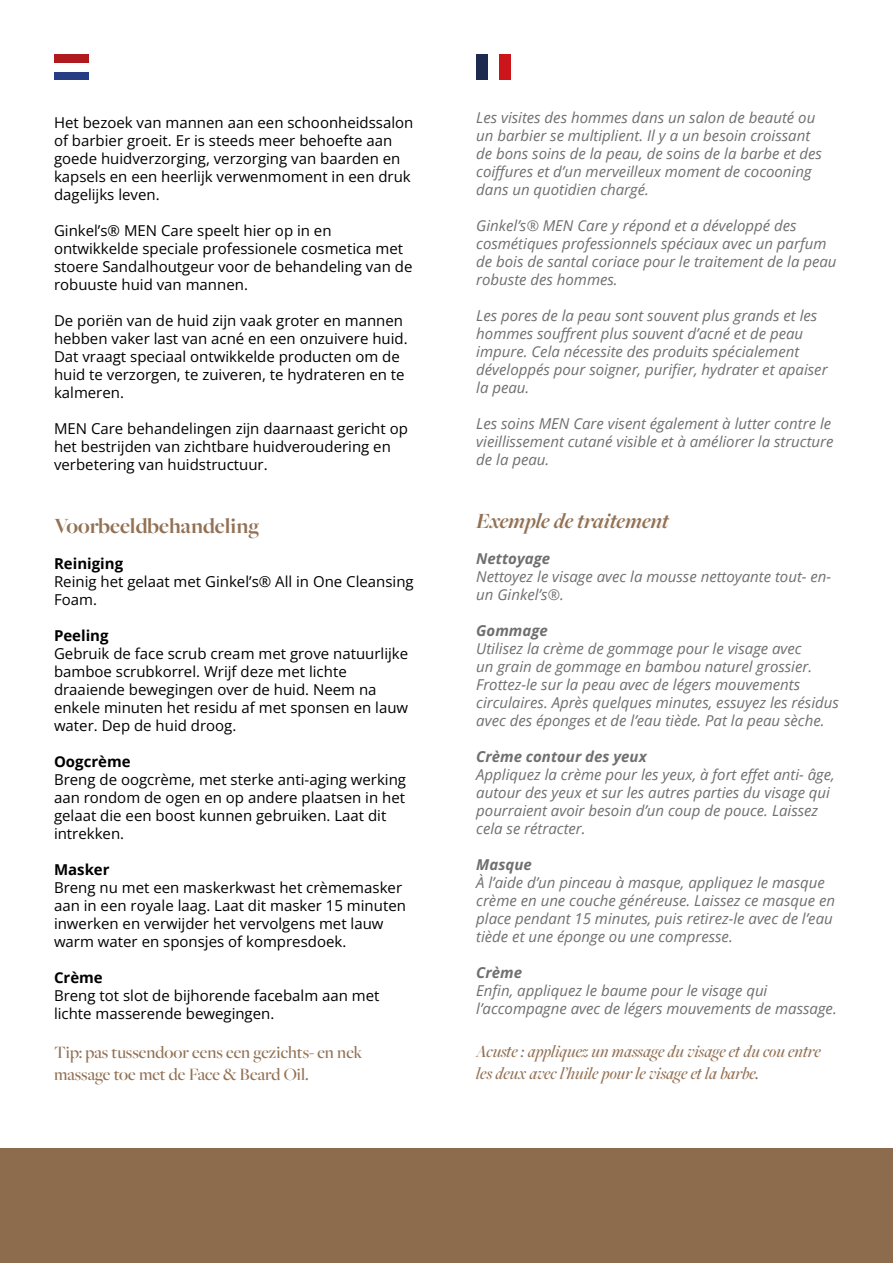
<style>
.page{position:relative;width:893px;height:1263px;background:#fff}
.page>*{position:absolute;margin:0;border:0;box-sizing:border-box;transform-origin:0 0}
.t1{font:700 22.5px "Freight Big Pro";color:#927154}
.t2{font:italic 700 22.5px "Freight Big Pro";color:#927154}
.t3{font:italic 500 18px/21.6px "Freight Big Pro";color:#927154}
.t4{font:500 18px/21.6px "Freight Big Pro";color:#927154}
.t5{font:italic 15px/18px "Open Sans";color:#706f6f}
.t6{font:15px/18px "Open Sans";color:#000}
.t7{font:italic 700 15px "Open Sans";color:#706f6f}
.t8{font:700 15px "Open Sans";color:#000}
</style>
<div class="page">
<div style="left:0;top:1148px;width:893px;height:115px;background:#8d6b4d"></div>
<div style="left:476px;top:54px;width:12px;height:26px;background:#1e2950"></div>
<div style="left:499px;top:54px;width:11px;height:26px;background:#cb151b"></div>
<div style="left:54px;top:54px;width:34px;height:26px;background:#263d83"></div>
<div style="left:54px;top:54px;width:34px;height:17px;background:#fff"></div>
<div style="left:54px;top:54px;width:34px;height:9px;background:#ae1a1d"></div>
<p class="t6" style="left:54px;top:113px;width:361px">Het bezoek van mannen aan een schoonheidssalon of barbier groeit. Er is steeds meer behoefte aan goede huidverzorging, verzorging van baarden en kapsels en een heerlijk verwenmoment in een druk dagelijks leven.</p>
<p class="t6" style="left:54px;top:221px;width:360px">Ginkel’s® MEN Care speelt hier op in en ontwikkelde speciale professionele cosmetica met stoere Sandalhoutgeur voor de behandeling van de robuuste huid van mannen.</p>
<p class="t6" style="left:54px;top:311px;width:355px">De poriën van de huid zijn vaak groter en mannen hebben vaker last van acné en een onzuivere huid.<br>Dat vraagt speciaal ontwikkelde producten om de huid te verzorgen, te zuiveren, te hydrateren en te kalmeren.</p>
<p class="t6" style="left:54px;top:419px;width:355px">MEN Care behandelingen zijn daarnaast gericht op het bestrijden van zichtbare huidveroudering en verbetering van huidstructuur.</p>
<h1 class="t1" style="left:54px;top:511px;width:207px">Voorbeeldbehandeling</h1>
<p class="t8" style="left:54px;top:553px;width:71px">Reiniging</p>
<p class="t6" style="left:54px;top:572px;width:361px">Reinig het gelaat met Ginkel’s® All in One Cleansing<br>Foam.</p>
<p class="t8" style="left:54px;top:625px;width:56px">Peeling</p>
<p class="t6" style="left:54px;top:644px;width:356px">Gebruik de face scrub cream met grove natuurlijke bamboe scrubkorrel. Wrijf deze met lichte draaiende bewegingen over de huid. Neem na enkele minuten het residu af met sponsen en lauw water. Dep de huid droog.</p>
<p class="t8" style="left:54px;top:751px;width:78px">Oogcrème</p>
<p class="t6" style="left:54px;top:770px;width:354px">Breng de oogcrème, met sterke anti-aging werking aan rondom de ogen en op andere plaatsen in het gelaat die een boost kunnen gebruiken. Laat dit intrekken.</p>
<p class="t8" style="left:54px;top:859px;width:57px">Masker</p>
<p class="t6" style="left:54px;top:878px;width:353px">Breng nu met een maskerkwast het crèmemasker aan in een royale laag. Laat dit masker 15 minuten inwerken en verwijder het vervolgens met lauw warm water en sponsjes of kompresdoek.</p>
<p class="t8" style="left:54px;top:967px;width:50px">Crème</p>
<p class="t6" style="left:54px;top:986px;width:327px">Breng tot slot de bijhorende facebalm aan met lichte masserende bewegingen.</p>
<p class="t4" style="left:54px;top:1041px;width:310px">Tip: pas tussendoor eens een gezichts- en nek massage toe met de Face &amp; Beard Oil.</p>
<p class="t5" style="left:476px;top:108px;width:347px">Les visites des hommes dans un salon de beauté ou un barbier se multiplient. Il y a un besoin croissant de bons soins de la peau, de soins de la barbe et des coiffures et d’un merveilleux moment de cocooning dans un quotidien chargé.</p>
<p class="t5" style="left:476px;top:216px;width:362px">Ginkel’s® MEN Care y répond et a développé des cosmétiques professionnels spéciaux avec un parfum de bois de santal coriace pour le traitement de la peau robuste des hommes.</p>
<p class="t5" style="left:476px;top:306px;width:353px">Les pores de la peau sont souvent plus grands et les hommes souffrent plus souvent d’acné et de peau impure. Cela nécessite des produits spécialement développés pour soigner, purifier, hydrater et apaiser la peau.</p>
<p class="t5" style="left:476px;top:414px;width:359px">Les soins MEN Care visent également à lutter contre le vieillissement cutané visible et à améliorer la structure de la peau.</p>
<h1 class="t2" style="left:476px;top:506px;width:194px">Exemple de traitement</h1>
<p class="t7" style="left:476px;top:548px;width:75px">Nettoyage</p>
<p class="t5" style="left:476px;top:567px;width:356px">Nettoyez le visage avec la mousse nettoyante tout- en&shy;un Ginkel’s®.</p>
<p class="t7" style="left:476px;top:620px;width:73px">Gommage</p>
<p class="t5" style="left:476px;top:639px;width:364px">Utilisez la crème de gommage pour le visage avec<br>un grain de gommage en bambou naturel grossier.<br>Frottez-le sur la peau avec de légers mouvements circulaires. Après quelques minutes, essuyez les résidus avec des éponges et de l’eau tiède. Pat la peau sèche.</p>
<p class="t7" style="left:476px;top:746px;width:172px">Crème contour des yeux</p>
<p class="t5" style="left:476px;top:765px;width:360px">Appliquez la crème pour les yeux, à fort effet anti- âge, autour des yeux et sur les autres parties du visage qui pourraient avoir besoin d’un coup de pouce. Laissez cela se rétracter.</p>
<p class="t7" style="left:476px;top:854px;width:57px">Masque</p>
<p class="t5" style="left:476px;top:873px;width:360px">À l’aide d’un pinceau à masque, appliquez le masque crème en une couche généreuse. Laissez ce masque en place pendant 15 minutes, puis retirez-le avec de l’eau tiède et une éponge ou une compresse.</p>
<p class="t7" style="left:476px;top:962px;width:47px">Crème</p>
<p class="t5" style="left:476px;top:981px;width:362px">Enfin, appliquez le baume pour le visage qui l’accompagne avec de légers mouvements de massage.</p>
<p class="t3" style="left:476px;top:1040px;width:346px">Acuste : appliquez un massage du visage et du cou entre les deux avec l’huile pour le visage et la barbe.</p>
</div>
